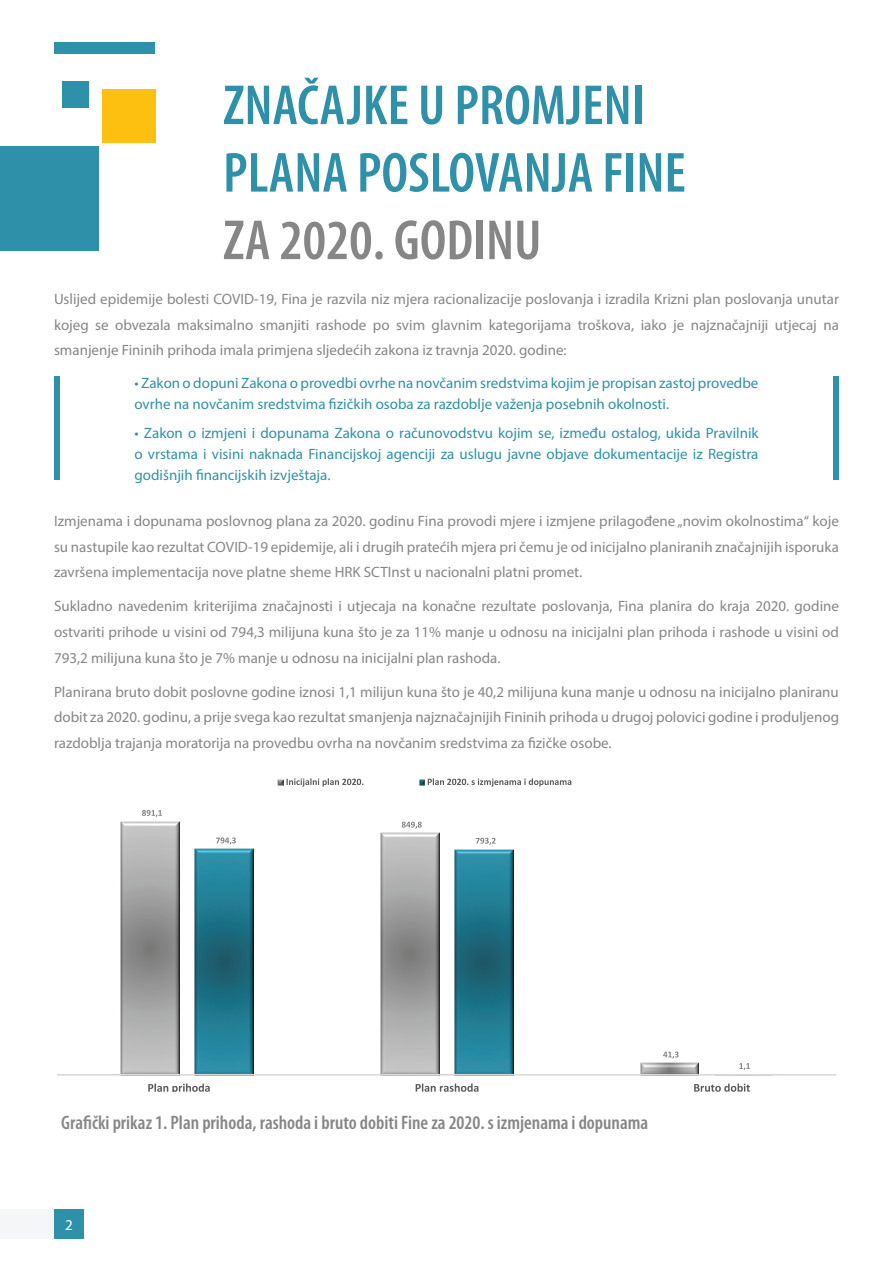
<style>
.page{position:relative;width:893px;height:1263px;background:#fff}
.page>*{position:absolute;margin:0;border:0;box-sizing:border-box;transform-origin:0 0}
.t1{font:600 condensed 57px "Myriad Pro";color:#2f90aa}
.t2{font:600 condensed 57px "Myriad Pro";color:#868687}
.Paragraph_Content{font:600 condensed 19.5px "Myriad Pro";color:#868687}
.Paragraph_Content-2{font:15px/25.5px "Myriad Pro";color:#868687;text-align:justify}
.Paragraph_Content-3{font:15px/21px "Myriad Pro";color:#2f90aa}
.t3{font:15px "Myriad Pro";color:#fff}
</style>
<div class="page">
<div style="left:54px;top:1209px;width:30px;height:30px;background:#2f90aa"></div>
<div style="left:54px;top:42px;width:101px;height:12px;background:#2f90aa"></div>
<div style="left:0;top:1209px;width:54px;height:30px;background:#f4f6f7"></div>
<div style="left:0;top:147px;width:99px;height:104px;background:#2f90aa"></div>
<div style="left:103px;top:89px;width:53px;height:54px;background:#fdc011"></div>
<div style="left:62px;top:81px;width:27px;height:27px;background:#2f90aa"></div>
<div style="left:54px;top:376px;width:5px;height:104px;background:#2f90aa"></div>
<div style="left:834px;top:376px;width:5px;height:104px;background:#2f90aa"></div>
<img style="left:121px;top:821px;width:58px;height:253px">
<img style="left:380px;top:833px;width:59px;height:241px">
<img style="left:640px;top:1063px;width:59px;height:11px">
<img style="left:195px;top:849px;width:58px;height:225px">
<img style="left:454px;top:849px;width:59px;height:225px">
<hr style="left:57px;top:1074px;width:779px;height:1px;background:#dad9d8">
<svg style="left:142px;top:810px;width:20px;height:7px"></svg>
<svg style="left:402px;top:822px;width:20px;height:7px"></svg>
<svg style="left:663px;top:1051px;width:16px;height:8px"></svg>
<svg style="left:216px;top:837px;width:20px;height:7px"></svg>
<svg style="left:476px;top:838px;width:20px;height:7px"></svg>
<svg style="left:739px;top:1063px;width:11px;height:7px"></svg>
<svg style="left:148px;top:1083px;width:62px;height:9px"></svg>
<svg style="left:416px;top:1083px;width:62px;height:9px"></svg>
<svg style="left:694px;top:1083px;width:56px;height:9px"></svg>
<svg style="left:278px;top:778px;width:85px;height:9px"></svg>
<svg style="left:419px;top:778px;width:152px;height:9px"></svg>
<p class="t1" style="left:223px;top:74px;width:423px">ZNAČAJKE U PROMJENI</p>
<p class="t1" style="left:223px;top:142px;width:464px">PLANA POSLOVANJA FINE</p>
<p class="t2" style="left:223px;top:209px;width:320px">ZA 2020. GODINU</p>
<p class="Paragraph_Content-2" style="left:54px;top:286px;width:786px">Uslijed epidemije bolesti COVID-19, Fina je razvila niz mjera racionalizacije poslovanja i izradila Krizni plan poslovanja unutar kojeg se obvezala maksimalno smanjiti rashode po svim glavnim kategorijama troškova, iako je najznačajniji utjecaj na smanjenje Fininih prihoda imala primjena sljedećih zakona iz travnja 2020. godine:</p>
<p class="Paragraph_Content-3" style="left:134px;top:372px;width:625px">• Zakon o dopuni Zakona o provedbi ovrhe na novčanim sredstvima kojim je propisan zastoj provedbe ovrhe na novčanim sredstvima fizičkih osoba za razdoblje važenja posebnih okolnosti.</p>
<p class="Paragraph_Content-3" style="left:134px;top:422px;width:626px;text-align:justify">• Zakon o izmjeni i dopunama Zakona o računovodstvu kojim se, između ostalog, ukida Pravilnik o vrstama i visini naknada Financijskoj agenciji za uslugu javne objave dokumentacije iz Registra godišnjih financijskih izvještaja.</p>
<p class="Paragraph_Content-2" style="left:54px;top:508px;width:786px">Izmjenama i dopunama poslovnog plana za 2020. godinu Fina provodi mjere i izmjene prilagođene „novim okolnostima“ koje su nastupile kao rezultat COVID-19 epidemije, ali i drugih pratećih mjera pri čemu je od inicijalno planiranih značajnijih isporuka završena implementacija nove platne sheme HRK SCTInst u nacionalni platni promet.</p>
<p class="Paragraph_Content-2" style="left:54px;top:593px;width:786px">Sukladno navedenim kriterijima značajnosti i utjecaja na konačne rezultate poslovanja, Fina planira do kraja 2020. godine ostvariti prihode u visini od 794,3 milijuna kuna što je za 11% manje u odnosu na inicijalni plan prihoda i rashode u visini od 793,2 milijuna kuna što je 7% manje u odnosu na inicijalni plan rashoda.</p>
<p class="Paragraph_Content-2" style="left:54px;top:678px;width:786px">Planirana bruto dobit poslovne godine iznosi 1,1 milijun kuna što je 40,2 milijuna kuna manje u odnosu na inicijalno planiranu dobit za 2020. godinu, a prije svega kao rezultat smanjenja najznačajnijih Fininih prihoda u drugoj polovici godine i produljenog razdoblja trajanja moratorija na provedbu ovrha na novčanim sredstvima za fizičke osobe.</p>
<p class="Paragraph_Content" style="left:61px;top:1112px;width:588px">Grafički prikaz 1. Plan prihoda, rashoda i bruto dobiti Fine za 2020. s izmjenama i dopunama</p>
<p class="t3" style="left:65px;top:1215px;width:9px">2</p>
</div>
